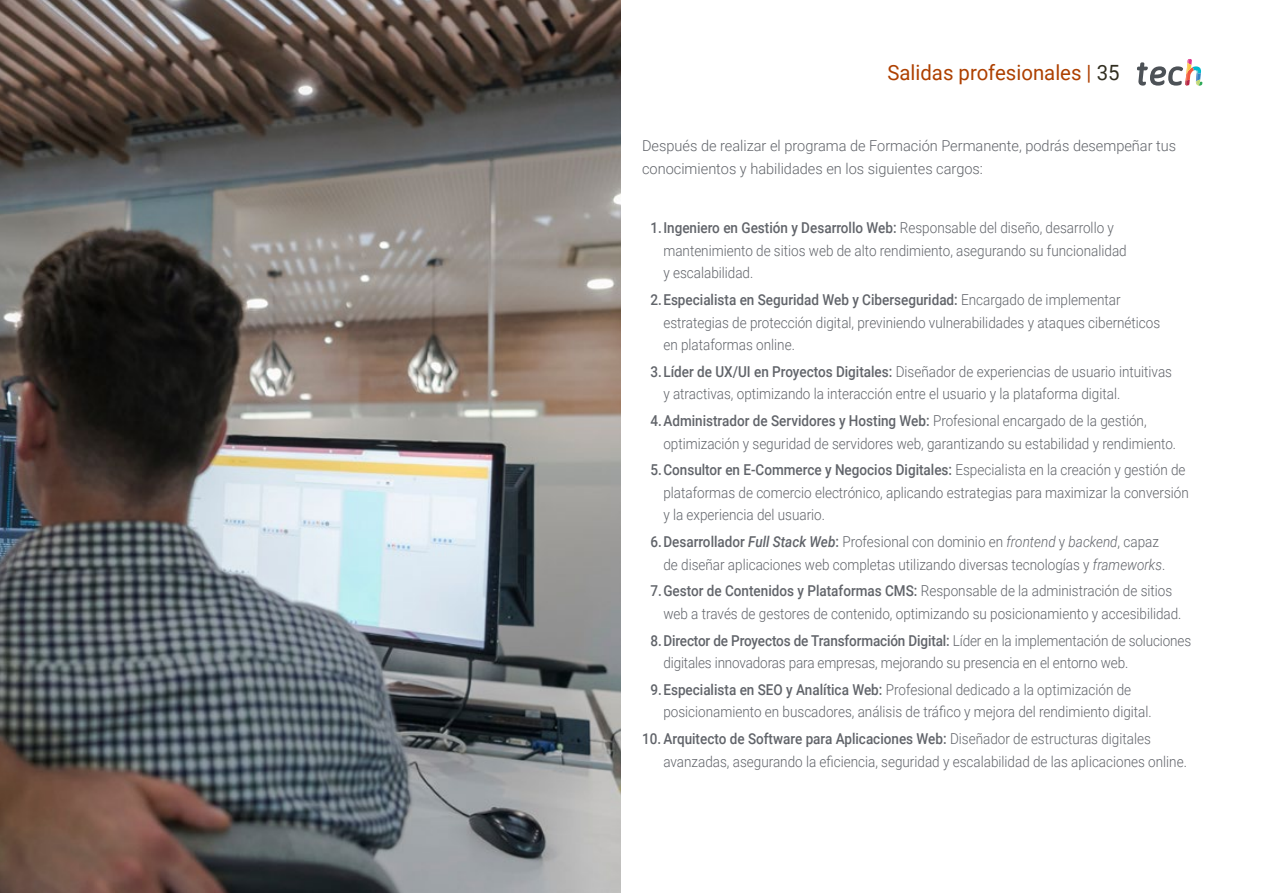
<style>
.page{position:relative;width:1263px;height:893px;background:#fff}
.page>*{position:absolute;margin:0;border:0;box-sizing:border-box;transform-origin:0 0}
.t1{font:21px "Roboto";color:#ae4000}
.t2{font:300 15px/22.5px "Roboto";color:#61646a;scale:.9 1}
.t3{font:300 15px/22.5px "Roboto";color:#61646a}
.s1{color:#312e20}
.s2{font-weight:500}
.s3{font-weight:500;font-style:italic}
.s4{font-style:italic}
</style>
<div class="page">
<img style="left:0;top:0;width:621px;height:893px">
<svg style="left:1137px;top:59px;width:65px;height:27px"></svg>
<h1 class="t1" style="left:887px;top:57px;width:234px">Salidas profesionales | <span class="s1">35</span></h1>
<p class="t3" style="left:642px;top:134px;width:536px">Después de realizar el programa de Formación Permanente, podrás desempeñar tus conocimientos y habilidades en los siguientes cargos:</p>
<p class="t2" style="left:663px;top:216px;width:516px;text-indent:-13px"><span class="s2">1.Ingeniero en Gestión y Desarrollo Web:</span> Responsable del diseño, desarrollo y mantenimiento de sitios web de alto rendimiento, asegurando su funcionalidad y escalabilidad.</p>
<p class="t2" style="left:663px;top:288px;width:554px;text-indent:-13px"><span class="s2">2.Especialista en Seguridad Web y Ciberseguridad:</span> Encargado de implementar estrategias de protección digital, previniendo vulnerabilidades y ataques cibernéticos en plataformas online.</p>
<p class="t2" style="left:663px;top:360px;width:567px;text-indent:-13px"><span class="s2">3.Líder de UX/UI en Proyectos Digitales:</span> Diseñador de experiencias de usuario intuitivas y atractivas, optimizando la interacción entre el usuario y la plataforma digital.</p>
<p class="t2" style="left:663px;top:409px;width:571px;text-indent:-13px"><span class="s2">4.Administrador de Servidores y Hosting Web:</span> Profesional encargado de la gestión, optimización y seguridad de servidores web, garantizando su estabilidad y rendimiento.</p>
<p class="t2" style="left:663px;top:458px;width:585px;text-indent:-13px"><span class="s2">5.Consultor en E-Commerce y Negocios Digitales:</span> Especialista en la creación y gestión de plataformas de comercio electrónico, aplicando estrategias para maximizar la conversión y la experiencia del usuario.</p>
<p class="t2" style="left:663px;top:530px;width:559px;text-indent:-13px"><span class="s2">6.Desarrollador</span> <span class="s3">Full Stack Web</span><span class="s2">:</span> Profesional con dominio en <span class="s4">frontend</span> y <span class="s4">backend</span>, capaz de diseñar aplicaciones web completas utilizando diversas tecnologías y <span class="s4">frameworks</span>.</p>
<p class="t2" style="left:663px;top:579px;width:577px;text-indent:-13px"><span class="s2">7.Gestor de Contenidos y Plataformas CMS:</span> Responsable de la administración de sitios web a través de gestores de contenido, optimizando su posicionamiento y accesibilidad.</p>
<p class="t2" style="left:663px;top:628px;width:588px;text-indent:-13px"><span class="s2">8.Director de Proyectos de Transformación Digital:</span> Líder en la implementación de soluciones digitales innovadoras para empresas, mejorando su presencia en el entorno web.</p>
<p class="t2" style="left:663px;top:678px;width:544px;text-indent:-13px"><span class="s2">9.Especialista en SEO y Analítica Web:</span> Profesional dedicado a la optimización de posicionamiento en buscadores, análisis de tráfico y mejora del rendimiento digital.</p>
<p class="t2" style="left:663px;top:727px;width:583px;text-indent:-21px"><span class="s2">10. Arquitecto de Software para Aplicaciones Web:</span> Diseñador de estructuras digitales avanzadas, asegurando la eficiencia, seguridad y escalabilidad de las aplicaciones online.</p>
</div>
